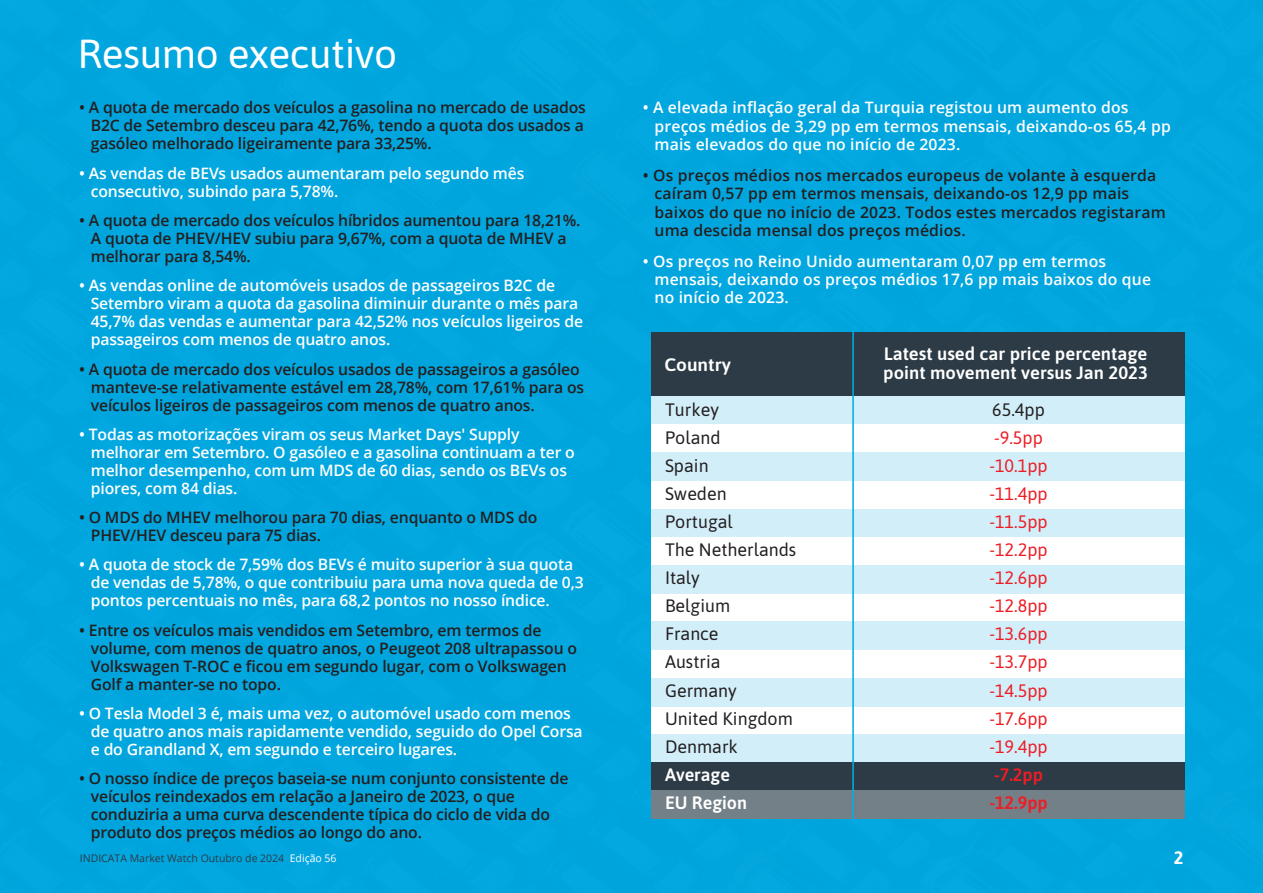
<style>
.page{position:relative;width:1263px;height:893px;background:#01a5de}
.page>*{position:absolute;margin:0;border:0;box-sizing:border-box;transform-origin:0 0}
.t1{font:40.5px "Asap";letter-spacing:-.01em;color:#fff}
.t2{font:18px/28px "Asap";color:#231f20}
.t3{font:18px/28px "Asap";color:#ed1d24}
.t4{font:600 18px/28px "Asap";color:#fff}
.t5{font:600 18px/28px "Asap";color:#ed1d24}
.t6{font:600 18px "Asap";color:#fff;scale:1.06 1}
.t7{font:700 18px "Asap";color:#fff}
.t8{font:600 15.75px/18px "Open Sans";letter-spacing:-.01em;color:#231f20}
.t9{font:600 15.75px/18px "Open Sans";letter-spacing:-.01em;color:#fff}
.t10{font:600 15.75px/18.5px "Open Sans";letter-spacing:.01em;color:#fff}
.t11{font:600 15.75px/18.5px "Open Sans";letter-spacing:.01em;color:#231f20}
.t12{font:10.5px "Open Sans";color:#2c3b46}
.s1{color:#fff}
</style>
<div class="page">
<div style="left:651px;top:332px;width:533px;height:65px;background:#2c3b46"></div>
<div style="left:651px;top:397px;width:533px;height:28px;background:#d2eef9"></div>
<div style="left:651px;top:425px;width:533px;height:28px;background:#fff"></div>
<div style="left:651px;top:481px;width:533px;height:28px;background:#fff"></div>
<div style="left:651px;top:453px;width:533px;height:28px;background:#d2eef9"></div>
<div style="left:651px;top:509px;width:533px;height:28px;background:#d2eef9"></div>
<div style="left:651px;top:537px;width:533px;height:28px;background:#fff"></div>
<div style="left:651px;top:594px;width:533px;height:28px;background:#fff"></div>
<div style="left:651px;top:565px;width:533px;height:29px;background:#d2eef9"></div>
<div style="left:651px;top:622px;width:533px;height:28px;background:#d2eef9"></div>
<div style="left:651px;top:650px;width:533px;height:28px;background:#fff"></div>
<div style="left:651px;top:706px;width:533px;height:28px;background:#fff"></div>
<div style="left:651px;top:678px;width:533px;height:28px;background:#d2eef9"></div>
<div style="left:651px;top:734px;width:533px;height:29px;background:#d2eef9"></div>
<div style="left:651px;top:763px;width:533px;height:28px;background:#2c3b46"></div>
<div style="left:651px;top:791px;width:533px;height:28px;background:#748088"></div>
<hr style="left:852px;top:331px;width:2px;height:488px;background:#00ade8">
<h1 class="t1" style="left:78px;top:26px;width:321px">Resumo executivo</h1>
<p class="t8" style="left:91px;top:98px;width:497px;text-indent:-12px">• A quota de mercado dos veículos a gasolina no mercado de usados<br>B2C de Setembro desceu para 42,76%, tendo a quota dos usados a gasóleo melhorado ligeiramente para 33,25%.</p>
<p class="t9" style="left:91px;top:164px;width:435px;text-indent:-12px">• As vendas de BEVs usados aumentaram pelo segundo mês consecutivo, subindo para 5,78%.</p>
<p class="t8" style="left:91px;top:211px;width:491px;text-indent:-12px">• A quota de mercado dos veículos híbridos aumentou para 18,21%.<br>A quota de PHEV/HEV subiu para 9,67%, com a quota de MHEV a melhorar para 8,54%.</p>
<p class="t9" style="left:91px;top:276px;width:494px;text-indent:-12px">• As vendas online de automóveis usados de passageiros B2C de Setembro viram a quota da gasolina diminuir durante o mês para 45,7% das vendas e aumentar para 42,52% nos veículos ligeiros de passageiros com menos de quatro anos.</p>
<p class="t8" style="left:91px;top:359px;width:495px;text-indent:-12px">• A quota de mercado dos veículos usados de passageiros a gasóleo manteve-se relativamente estável em 28,78%, com 17,61% para os veículos ligeiros de passageiros com menos de quatro anos.</p>
<p class="t9" style="left:91px;top:425px;width:486px;text-indent:-12px">• Todas as motorizações viram os seus Market Days' Supply melhorar em Setembro. O gasóleo e a gasolina continuam a ter o melhor desempenho, com um MDS de 60 dias, sendo os BEVs os piores, com 84 dias.</p>
<p class="t8" style="left:91px;top:508px;width:448px;text-indent:-12px">• O MDS do MHEV melhorou para 70 dias, enquanto o MDS do<br>PHEV/HEV desceu para 75 dias.</p>
<p class="t9" style="left:91px;top:555px;width:494px;text-indent:-12px">• A quota de stock de 7,59% dos BEVs é muito superior à sua quota de vendas de 5,78%, o que contribuiu para uma nova queda de 0,3 pontos percentuais no mês, para 68,2 pontos no nosso índice.</p>
<p class="t8" style="left:91px;top:620px;width:488px;text-indent:-12px">• Entre os veículos mais vendidos em Setembro, em termos de volume, com menos de quatro anos, o Peugeot 208 ultrapassou o Volkswagen T-ROC e ficou em segundo lugar, com o Volkswagen Golf a manter-se no topo.</p>
<p class="t9" style="left:91px;top:704px;width:493px;text-indent:-12px">• O Tesla Model 3 é, mais uma vez, o automóvel usado com menos de quatro anos mais rapidamente vendido, seguido do Opel Corsa e do Grandland X, em segundo e terceiro lugares.</p>
<p class="t8" style="left:91px;top:769px;width:479px;text-indent:-12px">• O nosso índice de preços baseia-se num conjunto consistente de veículos reindexados em relação a Janeiro de 2023, o que conduziria a uma curva descendente típica do ciclo de vida do produto dos preços médios ao longo do ano.</p>
<p class="t12" style="left:80px;top:851px;width:258px">INDICATA Market Watch Outubro de 2024 <span class="s1">Edição 56</span></p>
<p class="t10" style="left:654px;top:98px;width:518px;text-indent:-12px">• A elevada inflação geral da Turquia registou um aumento dos preços médios de 3,29 pp em termos mensais, deixando-os 65,4 pp mais elevados do que no início de 2023.</p>
<p class="t11" style="left:654px;top:165px;width:513px;text-indent:-12px">• Os preços médios nos mercados europeus de volante à esquerda caíram 0,57 pp em termos mensais, deixando-os 12,9 pp mais baixos do que no início de 2023. Todos estes mercados registaram uma descida mensal dos preços médios.</p>
<p class="t10" style="left:654px;top:251px;width:498px;text-indent:-12px">• Os preços no Reino Unido aumentaram 0,07 pp em termos mensais, deixando os preços médios 17,6 pp mais baixos do que no início de 2023.</p>
<p class="t6" style="left:664px;top:352px;width:64px">Country</p>
<p class="t2" style="left:665px;top:395px;width:133px">Turkey<br>Poland<br>Spain<br>Sweden<br>Portugal<br>The Netherlands<br>Italy<br>Belgium<br>France<br>Austria<br>Germany<br>United Kingdom<br>Denmark</p>
<p class="t4" style="left:665px;top:759px;width:84px">Average<br>EU Region</p>
<p class="t4" style="left:883px;top:343px;width:266px;line-height:19.5px">Latest used car price percentage point movement versus Jan 2023</p>
<p class="t2" style="left:992px;top:395px;width:54px">65.4pp</p>
<p class="t3" style="left:989px;top:423px;width:60px">-9.5pp -10.1pp -11.4pp -11.5pp -12.2pp -12.6pp -12.8pp -13.6pp -13.7pp -14.5pp -17.6pp -19.4pp</p>
<p class="t5" style="left:989px;top:759px;width:60px">-7.2pp -12.9pp</p>
<p class="t7" style="left:1174px;top:845px;width:11px">2</p>
</div>
